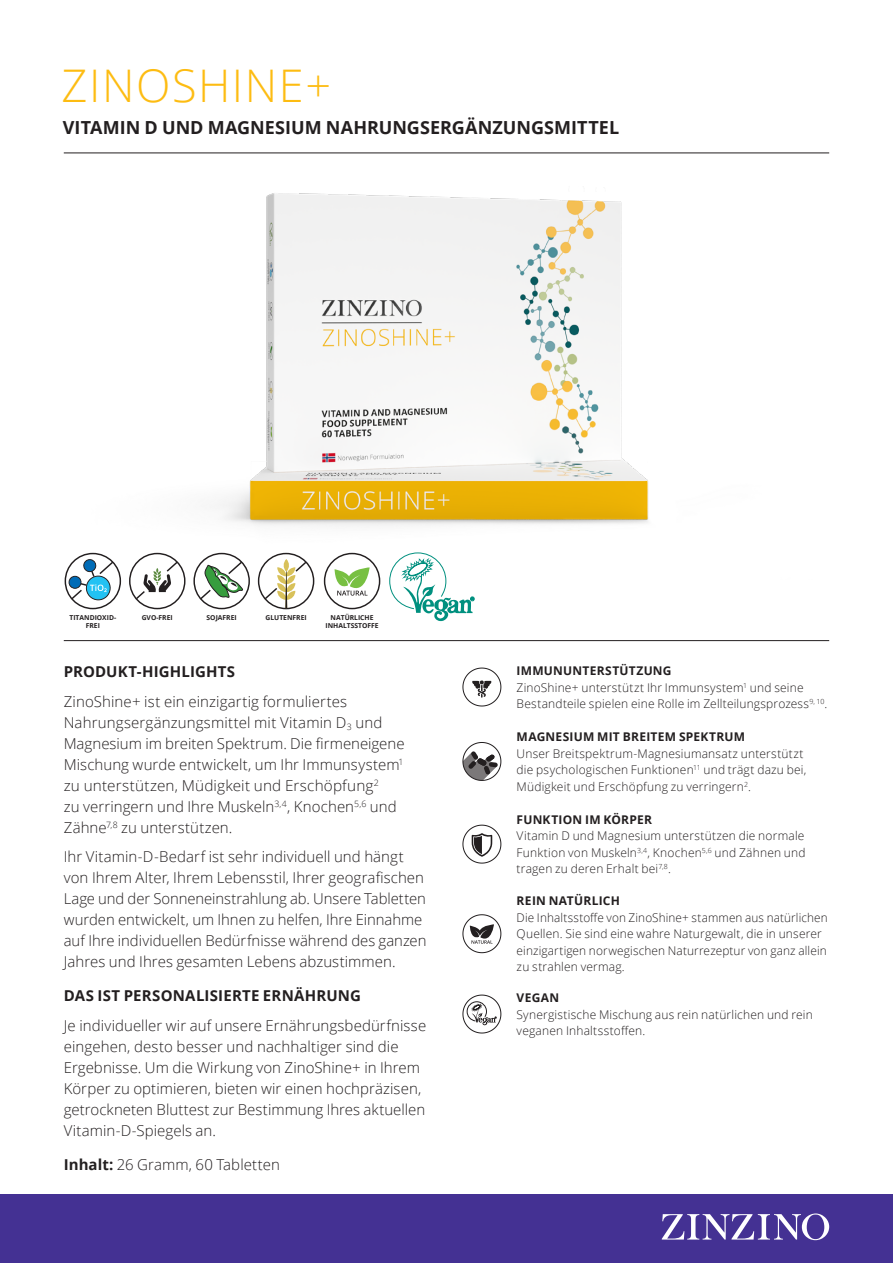
<style>
.page{position:relative;width:893px;height:1263px;background:#fff}
.page>*{position:absolute;margin:0;border:0;box-sizing:border-box;transform-origin:0 0}
.Heading_30_35_-_färg{font:300 45px "Open Sans";letter-spacing:.035em;color:#fdbc12}
.Sub-heading_12_14{font:700 18px "Open Sans";letter-spacing:.005em;color:#231f20}
.Preamble_10_14{font:300 15px/21px "Open Sans";letter-spacing:.005em;color:#231f20}
.Preamble_10_14-2{font:700 15px "Open Sans";letter-spacing:.01em;color:#231f20}
.Body_8_11{font:300 12px/16.5px "Open Sans";letter-spacing:.015em;color:#231f20}
.Body_8_11-2{font:700 12px "Open Sans";letter-spacing:.02em;color:#231f20}
.t1{font:700 6.75px/8.1px "Open Sans";color:#231f20;text-align:center}
.s1{font-weight:700}
</style>
<div class="page">
<div style="left:0;top:1194px;width:893px;height:69px;background:#443193"></div>
<svg style="left:662px;top:1213px;width:167px;height:27px"></svg>
<img style="left:66px;top:152px;width:764px;height:428px">
<hr style="left:64px;top:153px;width:765px;height:1px;background:#231f20">
<hr style="left:64px;top:640px;width:765px;height:1px;background:#231f20">
<div style="left:129px;top:553px;width:56px;height:56px;border:1px solid #231f20;border-radius:50%"></div>
<svg style="left:134px;top:560px;width:45px;height:41px"></svg>
<div style="left:193px;top:553px;width:57px;height:56px;border:1px solid #231f20;border-radius:50%"></div>
<svg style="left:199px;top:560px;width:45px;height:41px"></svg>
<div style="left:258px;top:553px;width:56px;height:56px;border:1px solid #231f20;border-radius:50%"></div>
<svg style="left:263px;top:559px;width:45px;height:49px"></svg>
<div style="left:324px;top:553px;width:56px;height:56px;border:1px solid #231f20;border-radius:50%"></div>
<svg style="left:335px;top:567px;width:35px;height:29px"></svg>
<div style="left:65px;top:553px;width:56px;height:56px;border:1px solid #231f20;border-radius:50%"></div>
<svg style="left:68px;top:559px;width:47px;height:42px"></svg>
<svg style="left:462px;top:742px;width:39px;height:39px"></svg>
<svg style="left:462px;top:825px;width:39px;height:38px"></svg>
<svg style="left:462px;top:914px;width:39px;height:39px"></svg>
<svg style="left:462px;top:994px;width:39px;height:39px"></svg>
<svg style="left:462px;top:667px;width:39px;height:39px"></svg>
<svg style="left:389px;top:552px;width:85px;height:69px"></svg>
<p class="Heading_30_35_-_färg" style="left:62px;top:55px;width:271px">ZINOSHINE+</p>
<p class="Sub-heading_12_14" style="left:63px;top:115px;width:558px">VITAMIN D UND MAGNESIUM NAHRUNGSERGÄNZUNGSMITTEL</p>
<p class="t1" style="left:69px;top:613px;width:48px">TITANDIOXID-</p>
<p class="t1" style="left:142px;top:613px;width:32px">GVO-FREI</p>
<p class="t1" style="left:86px;top:621px;width:16px">FREI</p>
<p class="t1" style="left:207px;top:613px;width:32px">SOJAFREI</p>
<p class="t1" style="left:266px;top:613px;width:43px">GLUTENFREI</p>
<p class="t1" style="left:325px;top:613px;width:55px">NATÜRLICHE<br>INHALTSSTOFFE</p>
<p class="Preamble_10_14-2" style="left:64px;top:661px;width:173px">PRODUKT-HIGHLIGHTS</p>
<p class="Preamble_10_14" style="left:64px;top:690px;width:342px">ZinoShine+ ist ein einzigartig formuliertes Nahrungsergänzungsmittel mit Vitamin D<sub>3</sub> und Magnesium im breiten Spektrum. Die firmeneigene Mischung wurde entwickelt, um Ihr Immunsystem<sup>1 </sup>zu unterstützen, Müdigkeit und Erschöpfung<sup>2<br></sup>zu verringern und Ihre Muskeln<sup>3,4</sup>, Knochen<sup>5,6</sup> und Zähne<sup>7,8</sup> zu unterstützen.</p>
<p class="Preamble_10_14" style="left:64px;top:846px;width:364px">Ihr Vitamin-D-Bedarf ist sehr individuell und hängt von Ihrem Alter, Ihrem Lebensstil, Ihrer geografischen Lage und der Sonneneinstrahlung ab. Unsere Tabletten wurden entwickelt, um Ihnen zu helfen, Ihre Einnahme auf Ihre individuellen Bedürfnisse während des ganzen Jahres und Ihres gesamten Lebens abzustimmen.</p>
<p class="Preamble_10_14-2" style="left:64px;top:985px;width:299px">DAS IST PERSONALISIERTE ERNÄHRUNG</p>
<p class="Preamble_10_14" style="left:64px;top:1014px;width:364px">Je individueller wir auf unsere Ernährungsbedürfnisse eingehen, desto besser und nachhaltiger sind die Ergebnisse. Um die Wirkung von ZinoShine+ in Ihrem Körper zu optimieren, bieten wir einen hochpräzisen, getrockneten Bluttest zur Bestimmung Ihres aktuellen Vitamin-D-Spiegels an.</p>
<p class="Preamble_10_14" style="left:64px;top:1153px;width:218px"><span class="s1">Inhalt:</span> 26 Gramm, 60 Tabletten</p>
<p class="Body_8_11-2" style="left:517px;top:662px;width:156px">IMMUNUNTERSTÜTZUNG</p>
<p class="Body_8_11" style="left:517px;top:679px;width:312px">ZinoShine+ unterstützt Ihr Immunsystem<sup>1</sup> und seine<br>Bestandteile spielen eine Rolle im Zellteilungsprozess<sup>9,</sup> <sup>10</sup>.</p>
<p class="Body_8_11-2" style="left:517px;top:728px;width:230px">MAGNESIUM MIT BREITEM SPEKTRUM</p>
<p class="Body_8_11" style="left:517px;top:745px;width:291px">Unser Breitspektrum-Magnesiumansatz unterstützt die psychologischen Funktionen<sup>11</sup> und trägt dazu bei,<br>Müdigkeit und Erschöpfung zu verringern<sup>2</sup>.</p>
<p class="Body_8_11-2" style="left:517px;top:811px;width:137px">FUNKTION IM KÖRPER</p>
<p class="Body_8_11" style="left:517px;top:827px;width:290px;text-align:justify">Vitamin D und Magnesium unterstützen die normale Funktion von Muskeln<sup>3,4</sup>, Knochen<sup>5,6</sup> und Zähnen und tragen zu deren Erhalt bei<sup>7,8</sup>.</p>
<p class="Body_8_11-2" style="left:517px;top:892px;width:105px">REIN NATÜRLICH</p>
<p class="Body_8_11" style="left:517px;top:909px;width:313px">Die Inhaltsstoffe von ZinoShine+ stammen aus natürlichen Quellen. Sie sind eine wahre Naturgewalt, die in unserer einzigartigen norwegischen Naturrezeptur von ganz allein zu strahlen vermag.</p>
<p class="Body_8_11-2" style="left:517px;top:989px;width:44px">VEGAN</p>
<p class="Body_8_11" style="left:517px;top:1006px;width:298px">Synergistische Mischung aus rein natürlichen und rein veganen Inhaltsstoffen.</p>
</div>
